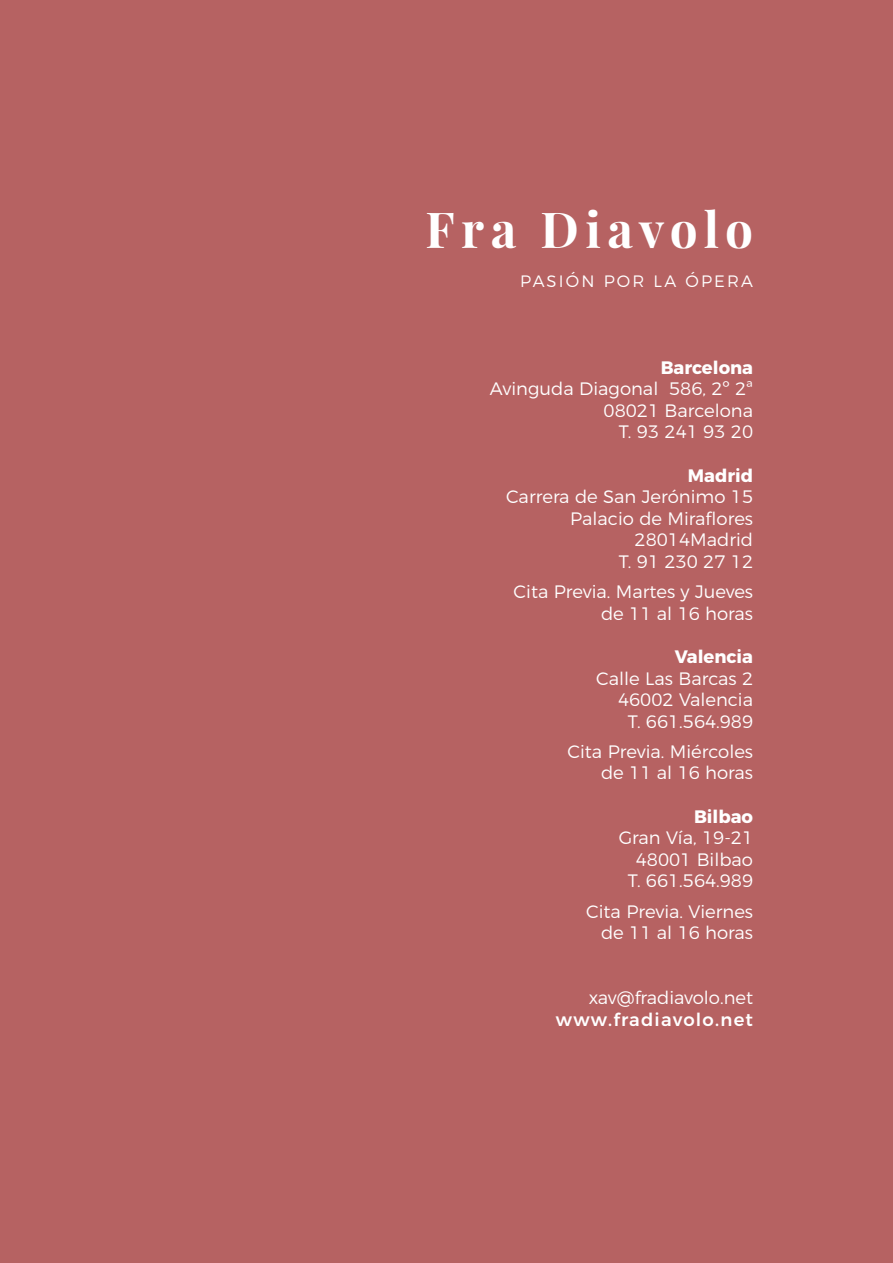
<style>
.page{position:relative;width:893px;height:1263px;background:#b66262}
.page>*{position:absolute;margin:0;border:0;box-sizing:border-box;transform-origin:0 0}
.t1{font:700 49.5px "Playfair Display";letter-spacing:.125em;color:#fff}
.t2{font:300 18px/21.6px "Montserrat";color:#fff;text-align:right}
.t3{font:700 18px "Montserrat";color:#fff}
.t4{font:500 18px "Montserrat";letter-spacing:.07em;color:#fff}
.t5{font:300 16.5px "Montserrat";letter-spacing:.13em;color:#fff}
</style>
<div class="page">
<h1 class="t1" style="left:425px;top:198px;width:329px">Fra Diavolo</h1>
<p class="t5" style="left:520px;top:268px;width:234px">PASIÓN POR LA ÓPERA</p>
<p class="t3" style="left:661px;top:352px;width:94px">Barcelona</p>
<p class="t2" style="left:490px;top:376px;width:265px">Avinguda Diagonal 586, 2º 2ª<br>08021 Barcelona<br>T. 93 241 93 20</p>
<p class="t3" style="left:688px;top:460px;width:67px">Madrid</p>
<p class="t2" style="left:506px;top:484px;width:249px">Carrera de San Jerónimo 15<br>Palacio de Miraflores<br>28014Madrid<br>T. 91 230 27 12</p>
<p class="t2" style="left:514px;top:579px;width:241px">Cita Previa. Martes y Jueves de 11 al 16 horas</p>
<p class="t3" style="left:675px;top:642px;width:80px">Valencia</p>
<p class="t2" style="left:596px;top:666px;width:158px">Calle Las Barcas 2<br>46002 Valencia<br>T. 661.564.989</p>
<p class="t2" style="left:568px;top:739px;width:187px">Cita Previa. Miércoles de 11 al 16 horas</p>
<p class="t3" style="left:694px;top:801px;width:61px">Bilbao</p>
<p class="t2" style="left:619px;top:825px;width:136px">Gran Vía, 19-21<br>48001 Bilbao<br>T. 661.564.989</p>
<p class="t2" style="left:586px;top:899px;width:168px">Cita Previa. Viernes de 11 al 16 horas</p>
<p class="t2" style="left:589px;top:985px;width:166px">xav@fradiavolo.net</p>
<p class="t4" style="left:556px;top:1005px;width:199px">www.fradiavolo.net</p>
</div>
